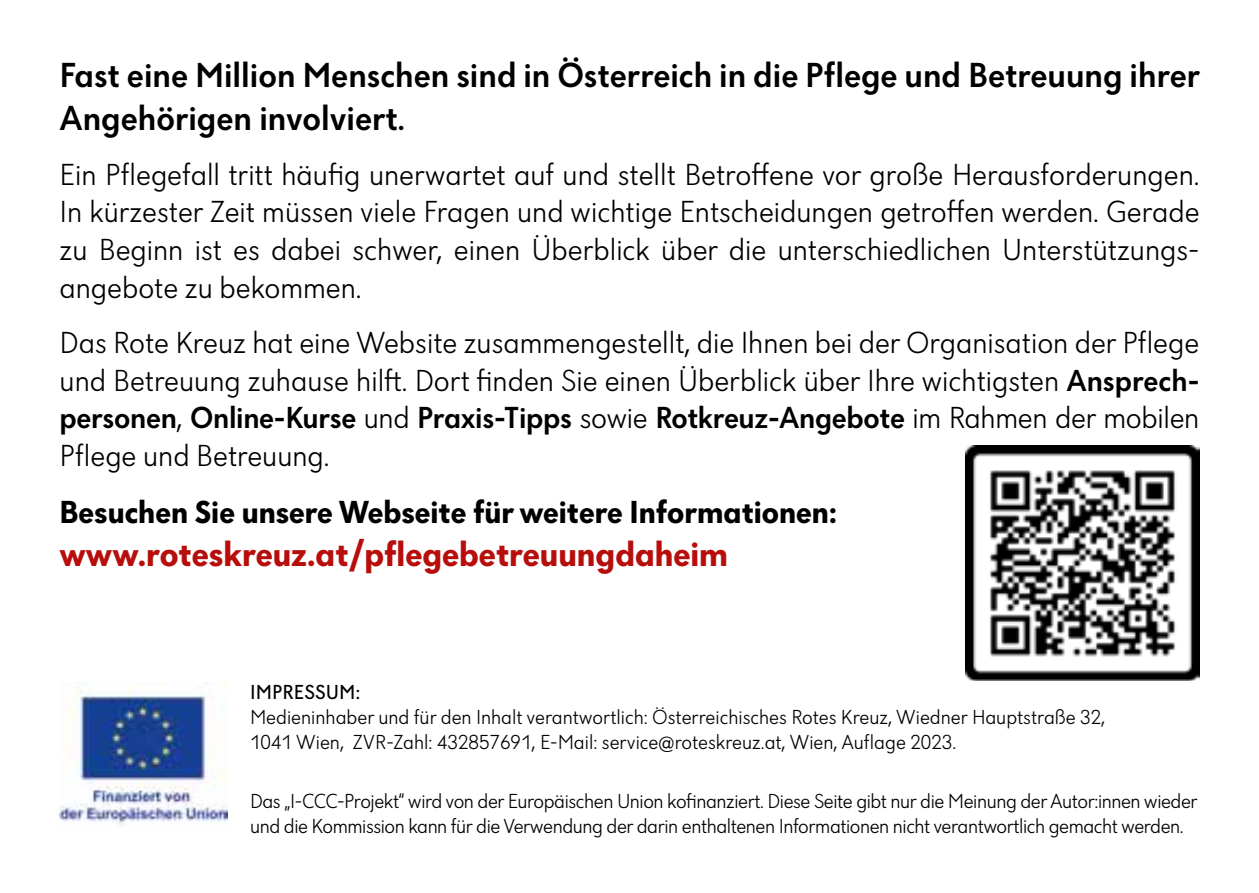
<style>
.page{position:relative;width:1259px;height:893px;background:#fff}
.page>*{position:absolute;margin:0;border:0;box-sizing:border-box;transform-origin:0 0}
.t1{font:500 36px/43.2px "Dunant";color:#000}
.t2{font:700 36px "Dunant";color:#b70e0c}
.t3{font:700 33px "Dunant";color:#000}
.t4{font:300 31.5px/37.8px "Dunant";color:#000;text-align:justify}
.t5{font:300 21px/25.2px "Dunant";letter-spacing:-.02em;color:#000}
.t6{font:300 21px/25.2px "Dunant";color:#000}
.t7{font:21px "Dunant";color:#000}
.s1{font-size:31.5px}
.s2{font-weight:500}
</style>
<div class="page">
<img style="left:965px;top:446px;width:234px;height:235px">
<img style="left:60px;top:683px;width:167px;height:142px">
<p class="t1" style="left:60px;top:53px;width:1142px">Fast eine Million Menschen sind in Österreich in die Pflege und Betreuung ihrer<br>Angehörigen involviert<span class="s1">.</span></p>
<p class="t4" style="left:60px;top:155px;width:1141px">Ein Pflegefall tritt häufig unerwartet auf und stellt Betroffene vor große Herausforderungen.<br>In kürzester Zeit müssen viele Fragen und wichtige Entscheidungen getroffen werden. Gerade zu Beginn ist es dabei schwer, einen Überblick über die unterschiedlichen Unterstützungs&shy;angebote zu bekommen.</p>
<p class="t4" style="left:60px;top:324px;width:1141px">Das Rote Kreuz hat eine Website zusammengestellt, die Ihnen bei der Organisation der Pflege und Betreuung zuhause hilft. Dort finden Sie einen Überblick über Ihre wichtigsten <span class="s2">Ansprech&shy;personen</span>, <span class="s2">Online-Kurse</span> und <span class="s2">Praxis-Tipps</span> sowie <span class="s2">Rotkreuz-Angebote</span> im Rahmen der mobilen Pflege und Betreuung.</p>
<p class="t3" style="left:60px;top:493px;width:779px">Besuchen Sie unsere Webseite für weitere Informationen:</p>
<p class="t2" style="left:60px;top:533px;width:670px">www.roteskreuz.at/pflegebetreuungdaheim</p>
<p class="t7" style="left:250px;top:680px;width:112px">IMPRESSUM:</p>
<p class="t6" style="left:250px;top:704px;width:856px">Medieninhaber und für den Inhalt verantwortlich: Österreichisches Rotes Kreuz, Wiedner Hauptstraße 32,<br>1041 Wien, ZVR-Zahl: 432857691, E-Mail: service@roteskreuz.at, Wien, Auflage 2023.</p>
<p class="t5" style="left:250px;top:788px;width:949px">Das „I-CCC-Projekt“ wird von der Europäischen Union kofinanziert. Diese Seite gibt nur die Meinung der Autor:innen wieder und die Kommission kann für die Verwendung der darin enthaltenen Informationen nicht verantwortlich gemacht werden.</p>
</div>
